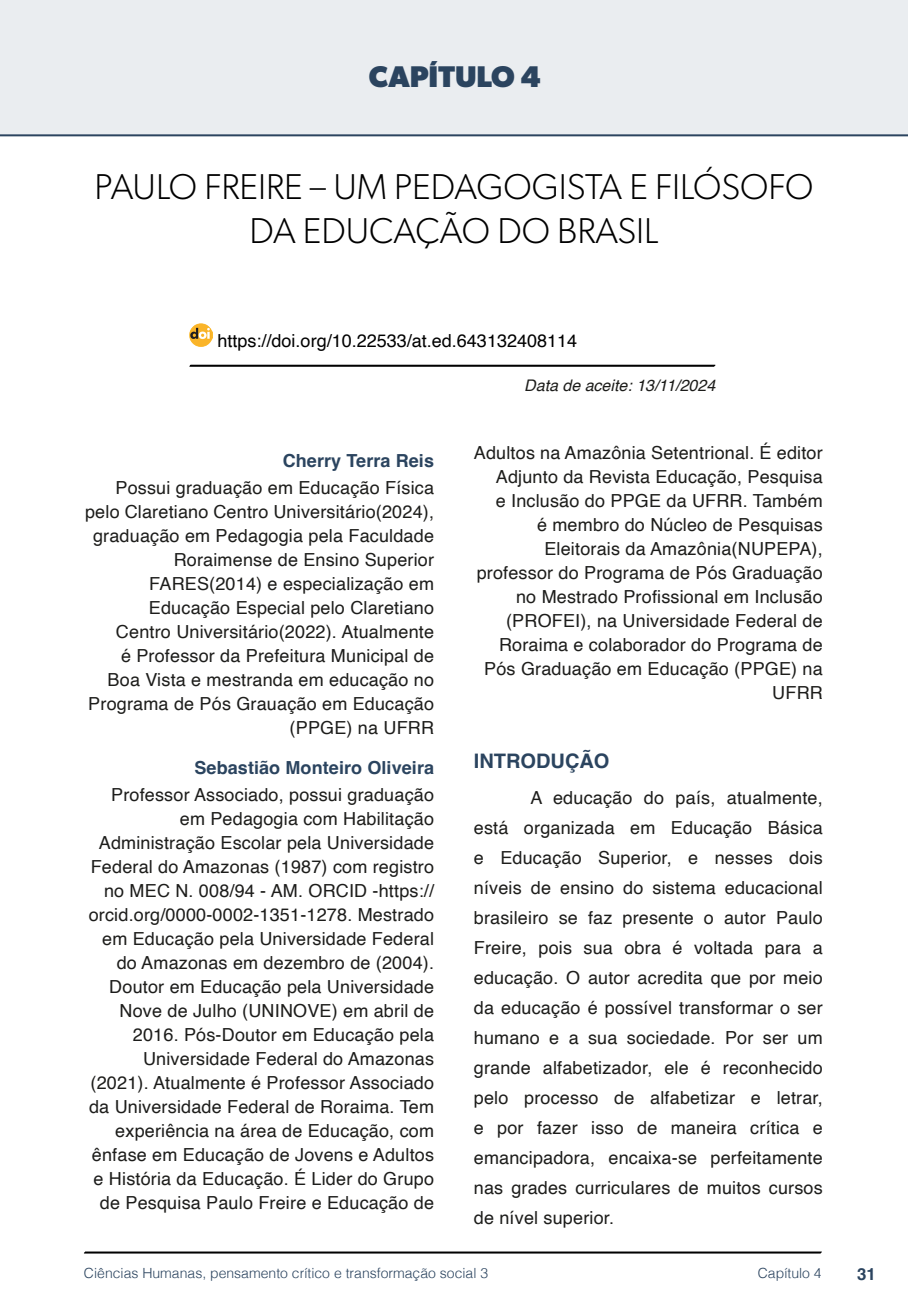
<style>
.page{position:relative;width:908px;height:1304px;background:#fff}
.page>*{position:absolute;margin:0;border:0;box-sizing:border-box;transform-origin:0 0}
.nome_artigos{font:300 36px/44px "Gibson";color:#000;text-align:center}
.capítulos{font:700 30px "Gibson";color:#2b445f}
.TITULOS{font:700 20px "Helvetica";color:#2b445f}
.info_autores{font:18px/24px "Helvetica";letter-spacing:.01em;color:#1d1d1b;text-align:right}
.txt{font:18px/30px "Helvetica";letter-spacing:.01em;color:#1d1d1b;text-align:justify}
.DOI{font:18px "Helvetica";color:#000}
.nome_autores{font:700 18px "Helvetica";letter-spacing:.005em;color:#2b445f}
.t1{font:700 16.8px "Helvetica";color:#2b445f}
.data{font:italic 16px "Helvetica";color:#1d1d1b}
.t2{font:300 14px "Helvetica";color:#2b445f}
</style>
<div class="page">
<svg style="left:84px;top:1251px;width:737px;height:3px;background:#515151"></svg>
<div style="left:0;top:0;width:907px;height:136px;background:#eaedf0"></div>
<svg style="left:189px;top:364px;width:526px;height:3px;background:#4f4f4f"></svg>
<img style="left:189px;top:323px;width:23px;height:23px">
<div style="left:44px;top:72px;width:68px;height:61px;background:#eaedf0"></div>
<p class="capítulos" style="left:369px;top:58px;width:173px">CAPÍTULO 4</p>
<p class="nome_artigos" style="left:95px;top:164px;width:720px">PAULO FREIRE – UM PEDAGOGISTA E FILÓSOFO<br>DA EDUCAÇÃO DO BRASIL</p>
<p class="DOI" style="left:217px;top:327px;width:361px">https://doi.org/10.22533/at.ed.643132408114</p>
<p class="nome_autores" style="left:283px;top:450px;width:153px">Cherry Terra Reis</p>
<p class="info_autores" style="left:85px;top:477px;width:350px">Possui graduação em Educação Física pelo Claretiano Centro Universitário(2024), graduação em Pedagogia pela Faculdade Roraimense de Ensino Superior FARES(2014) e especialização em Educação Especial pelo Claretiano<br>Centro Universitário(2022). Atualmente<br>é Professor da Prefeitura Municipal de Boa Vista e mestranda em educação no Programa de Pós Grauação em Educação (PPGE) na UFRR</p>
<p class="nome_autores" style="left:194px;top:756px;width:241px">Sebastião Monteiro Oliveira</p>
<p class="info_autores" style="left:89px;top:783px;width:347px">Professor Associado, possui graduação em Pedagogia com Habilitação Administração Escolar pela Universidade Federal do Amazonas (1987) com registro no MEC N. 008/94 - AM. ORCID -https:// orcid.org/0000-0002-1351-1278. Mestrado em Educação pela Universidade Federal do Amazonas em dezembro de (2004).<br>Doutor em Educação pela Universidade Nove de Julho (UNINOVE) em abril de 2016. Pós-Doutor em Educação pela Universidade Federal do Amazonas (2021). Atualmente é Professor Associado da Universidade Federal de Roraima. Tem experiência na área de Educação, com ênfase em Educação de Jovens e Adultos e História da Educação. É Lider do Grupo de Pesquisa Paulo Freire e Educação de</p>
<p class="data" style="left:524px;top:373px;width:192px">Data de aceite: 13/11/2024</p>
<p class="info_autores" style="left:473px;top:441px;width:350px">Adultos na Amazônia Setentrional. É editor Adjunto da Revista Educação, Pesquisa<br>e Inclusão do PPGE da UFRR. Também<br>é membro do Núcleo de Pesquisas Eleitorais da Amazônia(NUPEPA), professor do Programa de Pós Graduação no Mestrado Profissional em Inclusão (PROFEI), na Universidade Federal de Roraima e colaborador do Programa de Pós Graduação em Educação (PPGE) na UFRR</p>
<p class="TITULOS" style="left:473px;top:749px;width:137px">INTRODUÇÃO</p>
<p class="txt" style="left:473px;top:783px;width:350px;text-indent:57px">A educação do país, atualmente, está organizada em Educação Básica e Educação Superior, e nesses dois níveis de ensino do sistema educacional brasileiro se faz presente o autor Paulo Freire, pois sua obra é voltada para a educação. O autor acredita que por meio da educação é possível transformar o ser humano e a sua sociedade. Por ser um grande alfabetizador, ele é reconhecido pelo processo de alfabetizar e letrar, e por fazer isso de maneira crítica e emancipadora, encaixa-se perfeitamente nas grades curriculares de muitos cursos de nível superior.</p>
<p class="t2" style="left:84px;top:1261px;width:405px">Ciências Humanas, pensamento crítico e transformação social 3</p>
<p class="t2" style="left:757px;top:1261px;width:65px">Capítulo 4</p>
<p class="t1" style="left:856px;top:1264px;width:20px">31</p>
</div>
